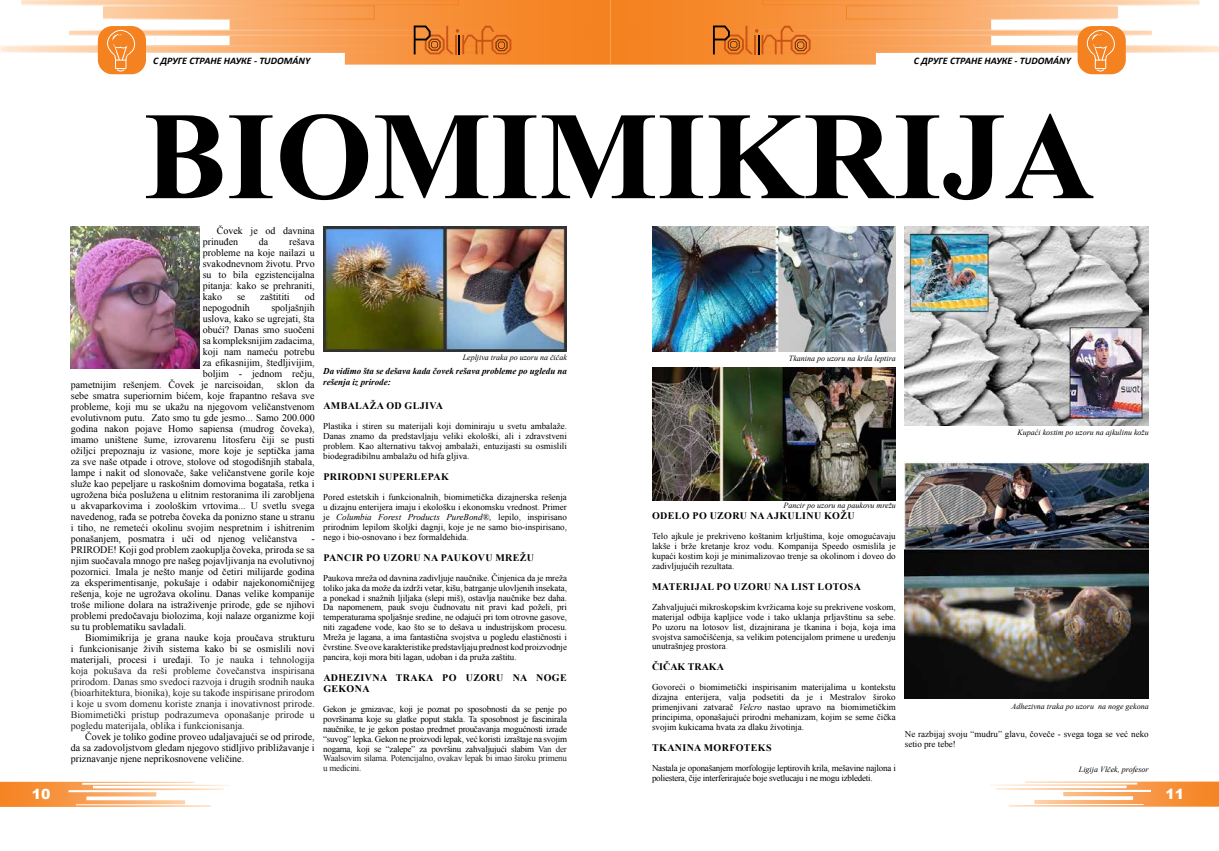
<style>
.page{position:relative;width:1219px;height:851px;background:#fff}
.page>*{position:absolute;margin:0;border:0;box-sizing:border-box;transform-origin:0 0}
.t1{font:700 125px "Times New Roman";color:#000}
.t2{font:900 14px "Arial";color:#fff}
.t3{font:10px/11px "Times New Roman";color:#000;text-align:justify}
.t4{font:10px/11px "Times New Roman";color:#222;text-align:justify}
.t5{font:700 10px/11px "Times New Roman";letter-spacing:.035em;color:#000}
.t6{font:italic 700 10px "Calibri";color:#000}
.t7{font:700 10px "Times New Roman";color:#000}
.t8{font:9px/9.9px "Times New Roman";color:#000;text-align:justify}
.t9{font:9px/9.9px "Times New Roman";letter-spacing:-.025em;color:#000}
.t10{font:italic 700 9px/10.8px "Times New Roman";color:#000}
.t11{font:italic 8px "Times New Roman";color:#000}
.s1{font-style:italic}
.s2{color:#222}
.s3{color:#808284}
.s4{color:#000}
</style>
<div class="page">
<svg style="left:0;top:781px;width:230px;height:25px"></svg>
<svg style="left:990px;top:781px;width:229px;height:25px"></svg>
<svg style="left:0;top:0;width:1219px;height:75px"></svg>
<img style="left:71px;top:227px;width:129px;height:142px">
<img style="left:323px;top:227px;width:244px;height:124px">
<img style="left:652px;top:227px;width:244px;height:124px">
<img style="left:905px;top:227px;width:244px;height:198px">
<img style="left:652px;top:368px;width:244px;height:132px">
<img style="left:905px;top:461px;width:244px;height:237px">
<h2 class="t2" style="left:32px;top:783px;width:20px">10</h2>
<p class="t6" style="left:153px;top:54px;width:159px">С ДРУГЕ СТРАНЕ НАУКЕ - TUDOMÁNY</p>
<p class="t6" style="left:914px;top:54px;width:159px">С ДРУГЕ СТРАНЕ НАУКЕ - TUDOMÁNY</p>
<h1 class="t1" style="left:143px;top:66px;width:953px">BIOMIMIKRIJA</h1>
<p class="t3" style="left:203px;top:225px;width:113px;text-indent:14px">Čovek je od davnina prinuđen</p>
<p class="t3" style="left:259px;top:236px;width:11px">da</p>
<p class="t3" style="left:203px;top:236px;width:113px;text-indent:86px">rešava probleme na koje nailazi u svakodnevnom životu. Prvo su to bila egzistencijalna pitanja: kako se prehraniti, kako</p>
<p class="t3" style="left:237px;top:291px;width:10px">se</p>
<p class="t3" style="left:260px;top:291px;width:31px">zaštititi</p>
<p class="t3" style="left:305px;top:291px;width:11px">od</p>
<p class="t3" style="left:203px;top:302px;width:49px">nepogodnih</p>
<p class="t3" style="left:271px;top:302px;width:45px">spoljašnjih</p>
<p class="t3" style="left:203px;top:313px;width:113px">uslova, kako se ugrejati, šta</p>
<p class="t3" style="left:203px;top:324px;width:113px">obući? Danas smo suočeni</p>
<p class="t3" style="left:203px;top:335px;width:113px">sa kompleksnijim zadacima,</p>
<p class="t3" style="left:203px;top:346px;width:113px">koji nam nameću potrebu</p>
<p class="t3" style="left:203px;top:357px;width:113px">za efikasnijim, štedljivijim,</p>
<p class="t3" style="left:203px;top:368px;width:113px">boljim - jednom rečju,</p>
<p class="t3" style="left:71px;top:379px;width:194px">pametnijim rešenjem. Čovek je narcisoidan,</p>
<p class="t11" style="left:463px;top:351px;width:106px">Lepljiva traka po uzoru na čičak</p>
<p class="t11" style="left:789px;top:352px;width:108px">Tkanina po uzoru na krila leptira</p>
<p class="t10" style="left:323px;top:365px;width:245px">Da vidimo šta se dešava kada čovek rešava probleme po ugledu na rešenja iz prirode:</p>
<p class="t5" style="left:323px;top:399px;width:119px">AMBALAŽA OD GLJIVA</p>
<p class="t8" style="left:323px;top:421px;width:245px">Plastika i stiren su materijali koji dominiraju u svetu ambalaže.<br>Danas znamo da predstavljaju veliki ekološki, ali i zdravstveni problem. Kao alternativu takvoj ambalaži, entuzijasti su osmislili biodegradibilnu ambalažu od hifa gljiva.</p>
<p class="t5" style="left:323px;top:471px;width:127px">PRIRODNI SUPERLEPAK</p>
<p class="t8" style="left:323px;top:492px;width:245px">Pored estetskih i funkcionalnih, biomimetička dizajnerska rešenja u dizajnu enterijera imaju i ekološku i ekonomsku vrednost. Primer je <span class="s1">Columbia Forest Products PureBond®,</span> lepilo, inspirisano prirodnim lepilom školjki dagnji, koje je ne samo bio-inspirisano, nego i bio-osnovano i bez formaldehida.</p>
<p class="t5" style="left:323px;top:551px;width:212px">PANCIR PO UZORU NA PAUKOVU MREŽU</p>
<p class="t8" style="left:323px;top:572px;width:245px">Paukova mreža od davnina zadivljuje naučnike. Činjenica da je mreža toliko jaka da može da izdrži vetar, kišu, batrganje ulovljenih insekata, a ponekad i snažnih ljiljaka (slepi miš), ostavlja naučnike bez daha.<br>Da napomenem, pauk svoju čudnovatu nit pravi kad poželi, pri temperaturama spoljašnje sredine, ne odajući pri tom otrovne gasove, niti zagađene vode, kao što se to dešava u industrijskom procesu.<br>Mreža je lagana, a ima fantastična svojstva u pogledu elastičnosti i čvrstine. Sve ove karakteristike predstavljaju prednost kod proizvodnje pancira, koji mora biti lagan, udoban i da pruža zaštitu.</p>
<p class="t5" style="left:323px;top:671px;width:245px">ADHEZIVNA TRAKA PO UZORU NA NOGE<br>GEKONA</p>
<p class="t8" style="left:323px;top:703px;width:245px">Gekon je gmizavac, koji je poznat po sposobnosti da se penje po površinama koje su glatke poput stakla. Ta sposobnost je fascinirala naučnike, te je gekon postao predmet proučavanja mogućnosti izrade “suvog” lepka. Gekon ne proizvodi lepak, već koristi izraštaje na svojim nogama, koji se “zalepe” za površinu zahvaljujući slabim <span class="s2">Van der Waalsovim silama. Potencijalno, ovakav lepak bi imao široku primenu u medicini.</span></p>
<p class="t3" style="left:71px;top:379px;width:245px;text-indent:206px">sklon da sebe smatra superiornim bićem, koje frapantno rešava sve probleme, koji mu se ukažu na njegovom veličanstvenom evolutivnom putu. Zato smo tu gde jesmo... Samo 200.000 godina nakon pojave Homo sapiensa (mudrog čoveka), imamo uništene šume, izrovarenu litosferu čiji se pusti ožiljci prepoznaju iz vasione, more koje je septička jama za sve naše otpade i otrove, stolove od stogodišnjih stabala, lampe i nakit od slonovače, šake veličanstvene gorile koje služe kao pepeljare u raskošnim domovima bogataša, retka i ugrožena bića poslužena u elitnim restoranima ili zarobljena u akvaparkovima i zoološkim vrtovima... U svetlu svega navedenog, rađa se potreba čoveka da ponizno stane u stranu i tiho, ne remeteći okolinu svojim nespretnim i ishitrenim ponašanjem, posmatra i uči od njenog veličanstva</p>
<p class="t11" style="left:1017px;top:427px;width:133px">Kupaći kostim po uzoru na ajkulinu kožu</p>
<p class="t11" style="left:783px;top:499px;width:114px">Pancir po uzoru na paukovu mrežu</p>
<p class="t5" style="left:652px;top:510px;width:204px">ODELO PO UZORU NA AJKULINU KOŽU</p>
<p class="t8" style="left:652px;top:531px;width:245px">Telo ajkule je prekriveno koštanim krljuštima, koje omogućavaju lakše i brže kretanje kroz vodu. Kompanija Speedo osmislila je kupaći kostim koji je minimalizovao trenje sa okolinom i doveo do zadivljujućih rezultata.</p>
<p class="t5" style="left:652px;top:580px;width:208px">MATERIJAL PO UZORU NA LIST LOTOSA</p>
<p class="t8" style="left:652px;top:601px;width:245px">Zahvaljujući mikroskopskim kvržicama koje su prekrivene voskom, materijal odbija kapljice vode i tako uklanja prljavštinu sa sebe.<br>Po uzoru na lotosov list, dizajnirana je tkanina i boja, koja ima svojstva samočišćenja, sa velikim potencijalom primene u uređenju unutrašnjeg prostora<span class="s3">.</span></p>
<p class="t7" style="left:652px;top:659px;width:71px">ČIČAK TRAKA</p>
<p class="t8" style="left:652px;top:682px;width:245px">Govoreći o biomimetički inspirisanim materijalima u kontekstu dizajna enterijera, valja podsetiti da je i Mestralov široko primenjivani zatvarač <span class="s1">Velcro</span> nastao upravo na biomimetičkim principima, oponašajući prirodni mehanizam, kojim se seme čička svojim kukicama hvata za dlaku životinja.</p>
<p class="t5" style="left:652px;top:741px;width:114px">TKANINA MORFOTEKS</p>
<p class="t9" style="left:652px;top:762px;width:245px">Nastala je oponašanjem morfologije leptirovih krila, mešavine najlona i poliestera, čije interferirajuće boje svetlucaju i ne mogu izbledeti.</p>
<p class="t3" style="left:71px;top:533px;width:245px;text-indent:240px">- PRIRODE! Koji god problem zaokuplja čoveka, priroda se sa njim suočavala mnogo pre našeg pojavljivanja na evolutivnoj pozornici. Imala je nešto manje od četiri milijarde godina za eksperimentisanje, pokušaje i odabir najekonomičnijeg rešenja, koje ne ugrožava okolinu. Danas velike kompanije troše milione dolara na istraživenje prirode, gde se njihovi problemi predočavaju biolozima, koji nalaze organizme koji su tu problematiku savladali.</p>
<p class="t4" style="left:71px;top:632px;width:245px;text-indent:14px"><span class="s4">Biomimikrija je grana nauke koja proučava strukturu i funkcionisanje živih sistema kako bi se osmislili novi materijali, procesi i uređaji.</span> To je nauka i tehnologija koja pokušava da reši probleme čovečanstva inspirisana prirodom. Danas smo svedoci razvoja i drugih srodnih nauka (bioarhitektura, bionika), koje su takođe inspirisane prirodom i koje u svom domenu koriste znanja i inovativnost prirode.<br>Biomimetički pristup podrazumeva oponašanje prirode u pogledu materijala, oblika i funkcionisanja.</p>
<p class="t3" style="left:71px;top:731px;width:245px;text-indent:14px">Čovek je toliko godine proveo udaljavajući se od prirode, da sa zadovoljstvom gledam njegovo stidljivo približavanje i priznavanje njene neprikosnovene veličine.</p>
<p class="t11" style="left:1012px;top:700px;width:139px">Adhezivna traka po uzoru na noge gekona</p>
<p class="t8" style="left:905px;top:727px;width:245px;line-height:10.8px">Ne razbijaj svoju “mudru” glavu, čoveče - svega toga se već neko setio pre tebe!</p>
<p class="t11" style="left:1079px;top:763px;width:71px">Ligija Vlček, profesor</p>
<h2 class="t2" style="left:1165px;top:783px;width:20px">11</h2>
</div>
